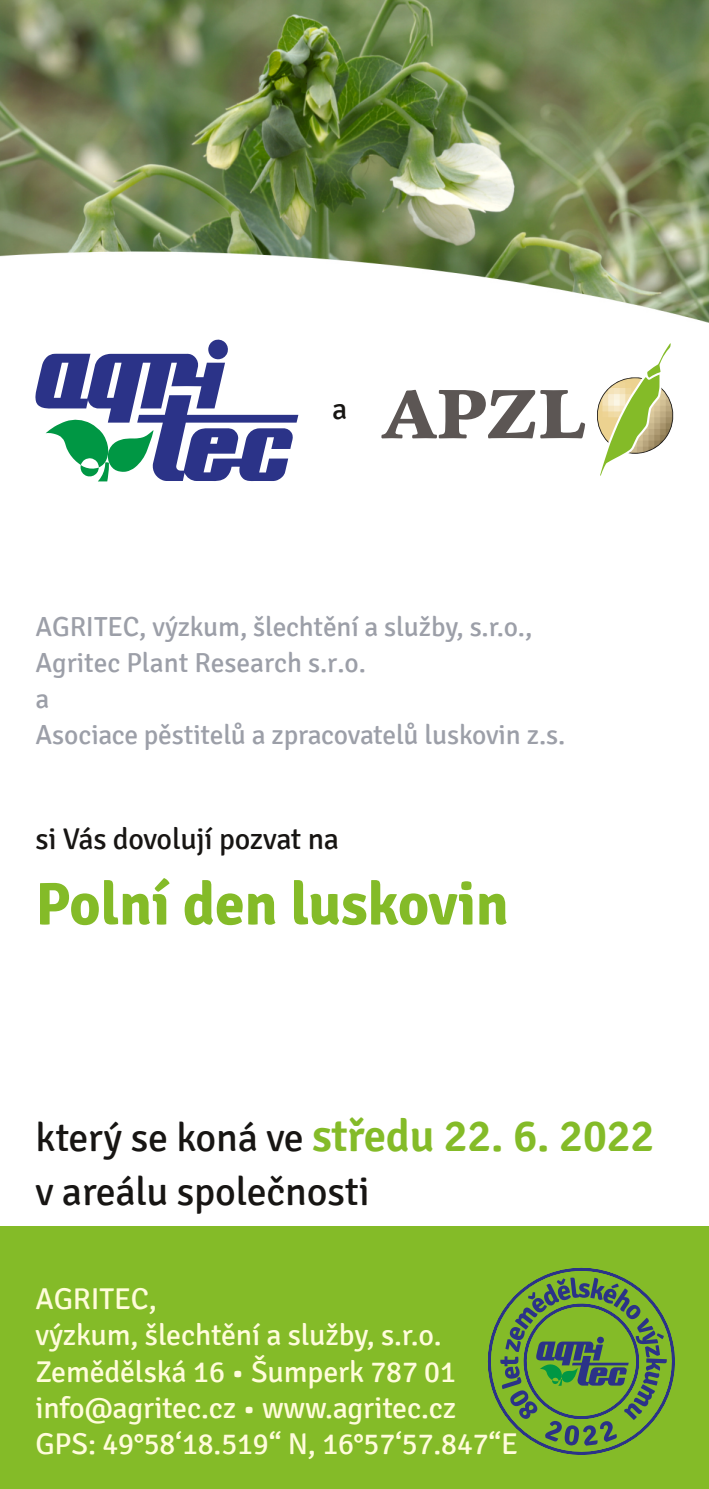
<style>
.page{position:relative;width:709px;height:1489px;background:#fff}
.page>*{position:absolute;margin:0;border:0;box-sizing:border-box;transform-origin:0 0}
.t1{font:700 60px "Signika";color:#84bb28}
.t2{font:600 45px "Signika";letter-spacing:-.005em;color:#84bb28}
.t3{font:40px "Signika";letter-spacing:-.005em;color:#171513}
.t4{font:30px/36px "Signika";letter-spacing:-.005em;color:#fffcdb}
.t5{font:30px "Signika";letter-spacing:-.01em;color:#171513}
.t6{font:27.5px/36px "Signika";letter-spacing:-.005em;color:#9c9fa8}
.s1{font-weight:400;font-size:40px;color:#171513}
</style>
<div class="page">
<div style="left:0;top:1226px;width:709px;height:262px;background:#84bb28"></div>
<svg style="left:488px;top:1267px;width:187px;height:188px"></svg>
<svg style="left:381px;top:390px;width:204px;height:48px"></svg>
<svg style="left:597px;top:343px;width:77px;height:133px"></svg>
<svg style="left:35px;top:339px;width:263px;height:142px"></svg>
<img style="left:0;top:0;width:709px;height:323px">
<p class="t5" style="left:332px;top:391px;width:17px">a</p>
<p class="t6" style="left:35px;top:609px;width:531px">AGRITEC, výzkum, šlechtění a služby, s.r.o.,<br>Agritec Plant Research s.r.o.<br>a<br>Asociace pěstitelů a zpracovatelů luskovin z.s.</p>
<p class="t5" style="left:35px;top:820px;width:305px">si Vás dovolují pozvat na</p>
<h1 class="t1" style="left:35px;top:867px;width:474px">Polní den luskovin</h1>
<h2 class="t2" style="left:35px;top:1108px;width:620px"><span class="s1">který se koná ve</span> středu 22. 6. 2022</h2>
<h3 class="t3" style="left:35px;top:1167px;width:336px">v areálu společnosti</h3>
<p class="t4" style="left:35px;top:1281px;width:484px">AGRITEC,<br>výzkum, šlechtění a služby, s.r.o.<br>Zemědělská 16 • Šumperk 787 01 info@agritec.cz • www.agritec.cz<br>GPS: 49°58‘18.519“ N, 16°57‘57.847“E</p>
</div>
